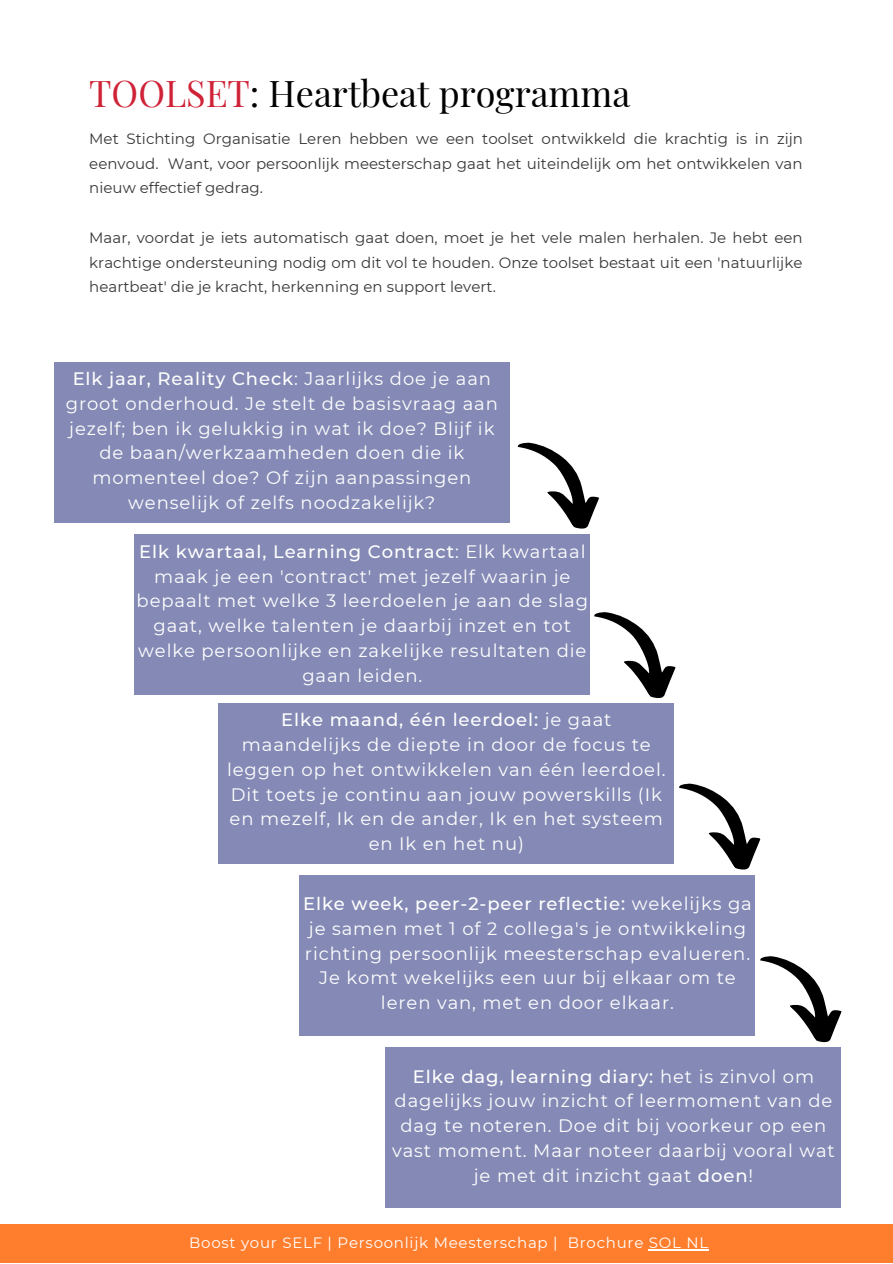
<style>
.page{position:relative;width:893px;height:1264px;background:#fff}
.page>*{position:absolute;margin:0;border:0;box-sizing:border-box;transform-origin:0 0}
.t1{font:36px "Playfair Display";color:#000}
.t2{font:18px/24.8px "Montserrat";letter-spacing:.05em;color:#fff;text-align:center}
.t3{font:15px/24.8px "Montserrat";color:#373737;text-align:justify}
.t4{font:15px/24.8px "Montserrat";color:#fff}
.t5{font:15px "Montserrat";letter-spacing:.05em;color:#fff}
.s1{color:#cf2237}
.s2{font-weight:500}
.s3{font-weight:500;color:#373737}
</style>
<div class="page">
<div style="left:0;top:1224px;width:892px;height:38px;background:#ff7e2e"></div>
<div style="left:54px;top:362px;width:455px;height:160px;background:#848ab5"></div>
<div style="left:135px;top:534px;width:455px;height:160px;background:#848ab5"></div>
<div style="left:219px;top:703px;width:454px;height:160px;background:#848ab5"></div>
<div style="left:300px;top:875px;width:455px;height:160px;background:#848ab5"></div>
<div style="left:386px;top:1047px;width:455px;height:160px;background:#848ab5"></div>
<svg style="left:517px;top:442px;width:82px;height:87px"></svg>
<hr style="left:648px;top:1249px;width:60px;height:1px;background:#fff">
<svg style="left:589px;top:612px;width:87px;height:86px"></svg>
<svg style="left:679px;top:783px;width:82px;height:87px"></svg>
<svg style="left:760px;top:956px;width:82px;height:87px"></svg>
<p class="t1" style="left:89px;top:68px;width:542px"><span class="s1">TOOLSET</span>: Heartbeat programma</p>
<p class="t3" style="left:89px;top:126px;width:715px">Met Stichting Organisatie Leren hebben we een toolset ontwikkeld die krachtig is in zijn eenvoud. Want, voor persoonlijk meesterschap gaat het uiteindelijk om het ontwikkelen van nieuw effectief gedrag.</p>
<p class="t3" style="left:89px;top:225px;width:715px">Maar, voordat je iets automatisch gaat doen, moet je het vele malen herhalen. Je hebt een krachtige ondersteuning nodig om dit vol te houden. Onze toolset bestaat uit een 'natuurlijke heartbeat' die je kracht, herkenning en support levert.</p>
<p class="t2" style="left:66px;top:366px;width:433px"><span class="s2">Elk jaar, Reality Check</span>: Jaarlijks doe je aan groot onderhoud. Je stelt de basisvraag aan jezelf; ben ik gelukkig in wat ik doe? Blijf ik de baan/werkzaamheden doen die ik momenteel doe? Of zijn aanpassingen wenselijk of zelfs noodzakelijk?</p>
<p class="t2" style="left:137px;top:539px;width:453px"><span class="s2">Elk kwartaal, Learning Contract</span>: Elk kwartaal maak je een 'contract' met jezelf waarin je bepaalt met welke 3 leerdoelen je aan de slag gaat, welke talenten je daarbij inzet en tot welke persoonlijke en zakelijke resultaten die gaan leiden.</p>
<p class="t2" style="left:227px;top:707px;width:440px"><span class="s2">Elke maand, één leerdoel:</span> je gaat maandelijks de diepte in door de focus te leggen op het ontwikkelen van één leerdoel.<br>Dit toets je continu aan jouw powerskills (Ik en mezelf, Ik en de ander, Ik en het systeem en Ik en het nu)</p>
<p class="t4" style="left:173px;top:538px;width:321px"><span class="s3">E</span>lk kwartaal; Learning contract: In dit 'contract' met jezelf bepaal je met welke drie leerdoelstellingen je de komende drie maanden gaat werken</p>
<p class="t2" style="left:303px;top:891px;width:450px"><span class="s2">Elke week, peer-2-peer reflectie:</span> wekelijks ga je samen met 1 of 2 collega's je ontwikkeling richting persoonlijk meesterschap evalueren.<br>Je komt wekelijks een uur bij elkaar om te leren van, met en door elkaar.</p>
<p class="t2" style="left:392px;top:1063px;width:444px"><span class="s2">Elke dag, learning diary:</span> het is zinvol om dagelijks jouw inzicht of leermoment van de dag te noteren. Doe dit bij voorkeur op een vast moment. Maar noteer daarbij vooral wat je met dit inzicht gaat <span class="s2">doen</span>!</p>
<p class="t5" style="left:189px;top:1233px;width:520px">Boost your SELF | Persoonlijk Meesterschap | Brochure SOL NL</p>
</div>
